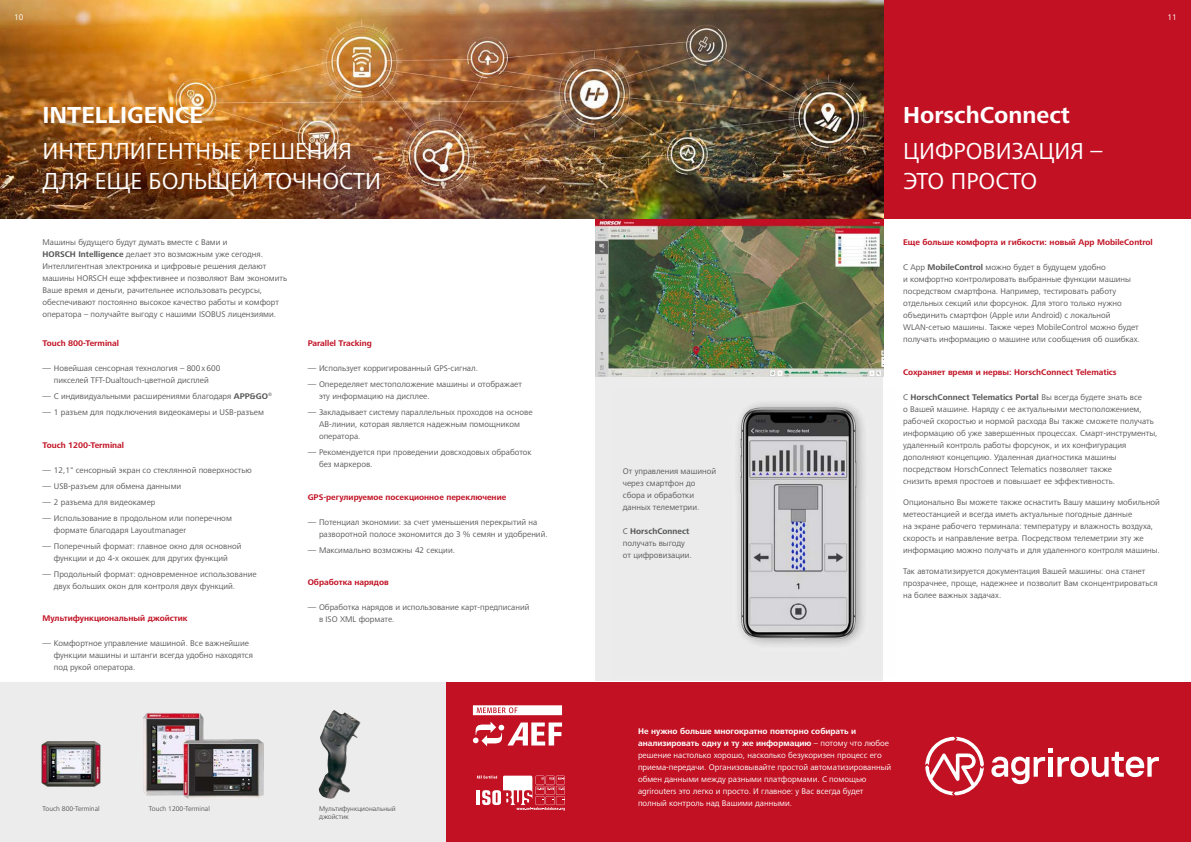
<style>
.page{position:relative;width:1191px;height:842px;background:#fff}
.page>*{position:absolute;margin:0;border:0;box-sizing:border-box;transform-origin:0 0}
.t1{font:24px/30px "Frutiger Next LTW1 G";color:#fff}
.t2{font:700 24px "Frutiger Next LTW1 G";color:#fff}
.t3{font:8.5px/12px "Frutiger Next LTW1 G";color:#555756}
.t4{font:8.5px/12px "Frutiger Next LTW1 G";color:#fff}
.t5{font:700 8.5px "Frutiger Next LTW1 G";color:#c11123}
.t6{font:7px/8.5px "Frutiger Next LTW1 G";color:#555756}
.s1{font-weight:700}
</style>
<div class="page">
<div style="left:883px;top:0;width:308px;height:218px;background:#c11123"></div>
<div style="left:0;top:683px;width:445px;height:159px;background:#ececec"></div>
<div style="left:446px;top:683px;width:745px;height:159px;background:#c11123"></div>
<div style="left:595px;top:378px;width:288px;height:303px;background:#ececec"></div>
<svg style="left:477px;top:776px;width:88px;height:35px"></svg>
<svg style="left:473px;top:722px;width:89px;height:24px"></svg>
<svg style="left:473px;top:705px;width:89px;height:10px"></svg>
<svg style="left:925px;top:737px;width:59px;height:58px"></svg>
<svg style="left:991px;top:748px;width:167px;height:36px"></svg>
<img style="left:595px;top:220px;width:288px;height:156px">
<img style="left:737px;top:403px;width:128px;height:242px">
<img style="left:318px;top:710px;width:43px;height:89px">
<img style="left:41px;top:741px;width:60px;height:46px">
<img style="left:143px;top:713px;width:121px;height:86px">
<img style="left:0;top:0;width:883px;height:218px">
<p class="t4" style="left:14px;top:12px;width:11px">10</p>
<p class="t4" style="left:1167px;top:12px;width:11px">11</p>
<h1 class="t2" style="left:43px;top:101px;width:162px">INTELLIGENCE</h1>
<h1 class="t1" style="left:43px;top:136px;width:340px">ИНТЕЛЛИГЕНТНЫЕ РЕШЕНИЯ<br>ДЛЯ ЕЩЕ БОЛЬШЕЙ ТОЧНОСТИ</h1>
<p class="t3" style="left:43px;top:237px;width:246px">Машины будущего будут думать вместе с Вами и<br><span class="s1">HORSCH Intelligence</span> делает это возможным уже сегодня.<br>Интеллигентная электроника и цифровые решения делают машины HORSCH еще эффективнее и позволяют Вам экономить Ваше время и деньги, рачительнее использовать ресурсы, обеспечивают постоянно высокое качество работы и комфорт оператора – получайте выгоду с нашими ISOBUS лицензиями.</p>
<p class="t5" style="left:43px;top:338px;width:78px">Touch 800-Terminal</p>
<p class="t3" style="left:43px;top:363px;width:179px;text-align:center">― Новейшая сенсорная технология – 800 x 600 пикселей TFT-Dualtouch-цветной дисплей</p>
<p class="t3" style="left:43px;top:389px;width:231px;line-height:16px">― С индивидуальными расширениями благодаря <span class="s1">APP&amp;GO</span><sup>® </sup>― 1 разъем для подключения видеокамеры и USB-разъем</p>
<p class="t5" style="left:43px;top:440px;width:83px">Touch 1200-Terminal</p>
<p class="t3" style="left:43px;top:462px;width:211px;line-height:16px">― 12,1" сенсорный экран со стеклянной поверхностью ― USB-разъем для обмена данными<br>― 2 разъема для видеокамер<br>― Использование в продольном или поперечном</p>
<p class="t3" style="left:43px;top:522px;width:200px;line-height:16px;text-indent:11px">формате благодаря Layoutmanager<br>― Поперечный формат: главное окно для основной</p>
<p class="t3" style="left:43px;top:550px;width:215px;line-height:16px;text-indent:11px">функции и до 4-х окошек для других функций<br>― Продольный формат: одновременное использование</p>
<p class="t3" style="left:54px;top:580px;width:183px">двух больших окон для контроля двух функций.</p>
<p class="t5" style="left:43px;top:613px;width:147px">Мультифункциональный джойстик</p>
<p class="t3" style="left:54px;top:637px;width:201px;text-indent:-11px">― Комфортное управление машиной. Все важнейшие функции машины и штанги всегда удобно находятся под рукой оператора.</p>
<p class="t5" style="left:308px;top:338px;width:66px">Parallel Tracking</p>
<p class="t3" style="left:308px;top:361px;width:216px;line-height:16px">― Использует корригированный GPS-сигнал.<br>― Опеределяет местоположение машины и отображает</p>
<p class="t3" style="left:308px;top:389px;width:226px;line-height:16px;text-indent:11px">эту информацию на дисплее.<br>― Закладывает систему параллельных проходов на основе</p>
<p class="t3" style="left:319px;top:419px;width:202px">AB-линии, которая является надежным помощником оператора.</p>
<p class="t3" style="left:319px;top:447px;width:214px;text-indent:-11px">― Рекомендуется при проведении довсходовых обработок без маркеров.</p>
<p class="t5" style="left:308px;top:492px;width:200px">GPS-регулируемое посекционное переключение</p>
<p class="t3" style="left:319px;top:516px;width:230px;text-indent:-11px">― Потенциал экономии: за счет уменьшения перекрытий на разворотной полосе экономится до 3 % семян и удобрений.</p>
<p class="t3" style="left:308px;top:544px;width:149px">― Максимально возможны 42 секции.</p>
<p class="t5" style="left:308px;top:577px;width:83px">Обработка нарядов</p>
<p class="t3" style="left:319px;top:601px;width:212px;text-indent:-11px">― Обработка нарядов и использование карт-предписаний в ISO XML формате.</p>
<p class="t6" style="left:43px;top:804px;width:59px">Touch 800-Terminal</p>
<p class="t6" style="left:149px;top:804px;width:62px">Touch 1200-Terminal</p>
<p class="t6" style="left:319px;top:804px;width:78px">Мультифункциональный джойстик</p>
<p class="t3" style="left:623px;top:466px;width:95px">От управления машиной через смартфон до сбора и обработки данных телеметрии.</p>
<p class="t3" style="left:623px;top:526px;width:70px">С <span class="s1">HorschConnect </span>получать выгоду от цифровизации.</p>
<h1 class="t2" style="left:903px;top:101px;width:168px">HorschConnect</h1>
<h1 class="t1" style="left:903px;top:136px;width:201px">ЦИФРОВИЗАЦИЯ –<br>ЭТО ПРОСТО</h1>
<p class="t5" style="left:903px;top:238px;width:251px">Еще больше комфорта и гибкости: новый App MobileControl</p>
<p class="t3" style="left:903px;top:262px;width:238px">С App <span class="s1">MobileControl</span> можно будет в будущем удобно<br>и комфортно контролировать выбранные функции машины посредством смартфона. Например, тестировать работу отдельных секций или форсунок. Для этого только нужно объединить смартфон (Apple или Android) с локальной WLAN-сетью машины. Также через MobileControl можно будет получать информацию о машине или сообщения об ошибках.</p>
<p class="t5" style="left:903px;top:367px;width:215px">Сохраняет время и нервы: HorschConnect Telematics</p>
<p class="t3" style="left:903px;top:391px;width:256px">С <span class="s1">HorschConnect Telematics Portal</span> Вы всегда будете знать все<br>о Вашей машине. Наряду с ее актуальными местоположением, рабочей скоростью и нормой расхода Вы также сможете получать информацию об уже завершенных процессах. Смарт-инструменты, удаленный контроль работы форсунок, и их конфигурация дополняют концепцию. Удаленная диагностика машины посредством HorschConnect Telematics позволяет также<br>снизить время простоев и повышает ее эффективность.</p>
<p class="t3" style="left:903px;top:496px;width:258px">Опционально Вы можете также оснастить Вашу машину мобильной метеостанцией и всегда иметь актуальные погодные данные<br>на экране рабочего терминала: температуру и влажность воздуха, скорость и направление ветра. Посредством телеметрии эту же информацию можно получать и для удаленного контроля машины.</p>
<p class="t3" style="left:903px;top:565px;width:256px">Так автоматизируется документация Вашей машины: она станет прозрачнее, проще, надежнее и позволит Вам сконцентрироваться на более важных задачах.</p>
<p class="t4" style="left:638px;top:725px;width:255px"><span class="s1">Не нужно больше многократно повторно собирать и анализировать одну и ту же информацию</span> – потому что любое решение настолько хорошо, насколько безукоризен процесс его приема-передачи. Организовывайте простой автоматизированный обмен данными между разными платформами. С помощью agrirouters это легко и просто. И главное: у Вас всегда будет полный контроль над Вашими данными.</p>
</div>
